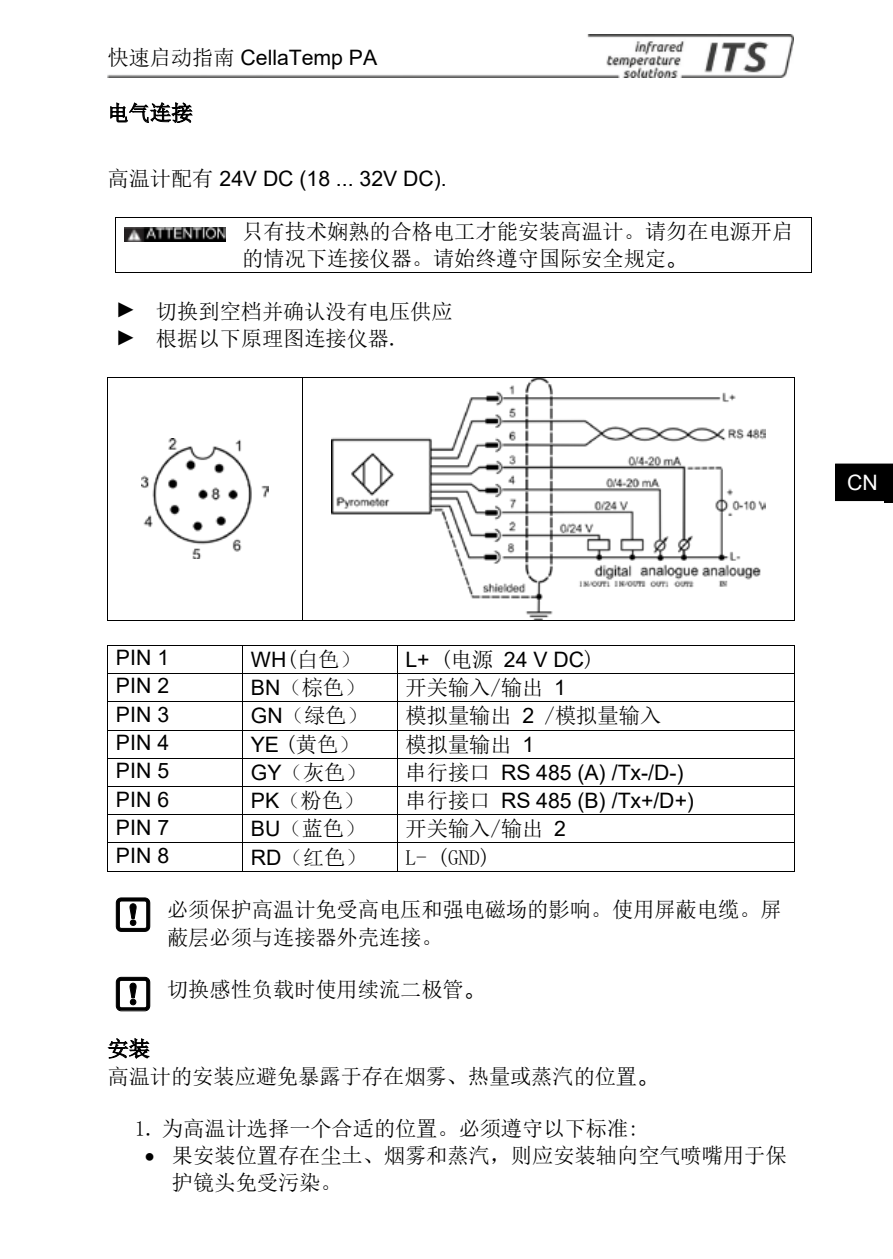
<style>
.page{position:relative;width:893px;height:1259px;background:#fff}
.page>*{position:absolute;margin:0;border:0;box-sizing:border-box;transform-origin:0 0}
.t1{font:21.3px/27.3px "Sim Sun";color:#000}
.t2{font:21.3px "Arial";color:#000}
.t3{font:21.3px "Arial";color:#fff}
.s1{font-family:"Sim Sun"}
.s2{font-family:"MS Gothic"}
.s3{font-family:"Arial"}
</style>
<div class="page">
<div style="left:884px;top:465px;width:9px;height:37px;background:#000"></div>
<img style="left:108px;top:35px;width:686px;height:43px">
<hr style="left:116px;top:217px;width:118px;height:1px;background:#000">
<hr style="left:235px;top:217px;width:576px;height:1px;background:#000">
<hr style="left:116px;top:217px;width:1px;height:55px;background:#000">
<hr style="left:116px;top:272px;width:118px;height:1px;background:#000">
<hr style="left:234px;top:272px;width:577px;height:1px;background:#000">
<hr style="left:811px;top:217px;width:1px;height:55px;background:#000">
<hr style="left:108px;top:377px;width:194px;height:1px;background:#000">
<hr style="left:303px;top:377px;width:491px;height:1px;background:#000">
<hr style="left:107px;top:378px;width:1px;height:241px;background:#000">
<hr style="left:108px;top:619px;width:194px;height:1px;background:#000">
<hr style="left:302px;top:378px;width:1px;height:241px;background:#000">
<hr style="left:303px;top:619px;width:491px;height:1px;background:#000">
<hr style="left:794px;top:378px;width:1px;height:241px;background:#000">
<hr style="left:108px;top:645px;width:134px;height:1px;background:#000">
<hr style="left:243px;top:645px;width:154px;height:1px;background:#000">
<hr style="left:398px;top:645px;width:396px;height:1px;background:#000">
<hr style="left:108px;top:673px;width:134px;height:1px;background:#000">
<hr style="left:243px;top:673px;width:154px;height:1px;background:#000">
<hr style="left:398px;top:673px;width:396px;height:1px;background:#000">
<hr style="left:108px;top:701px;width:134px;height:1px;background:#000">
<hr style="left:243px;top:701px;width:154px;height:1px;background:#000">
<hr style="left:398px;top:701px;width:396px;height:1px;background:#000">
<hr style="left:108px;top:729px;width:134px;height:1px;background:#000">
<hr style="left:243px;top:729px;width:154px;height:1px;background:#000">
<hr style="left:398px;top:729px;width:396px;height:1px;background:#000">
<hr style="left:108px;top:758px;width:134px;height:1px;background:#000">
<hr style="left:243px;top:758px;width:154px;height:1px;background:#000">
<hr style="left:398px;top:758px;width:396px;height:1px;background:#000">
<hr style="left:108px;top:786px;width:134px;height:1px;background:#000">
<hr style="left:243px;top:786px;width:154px;height:1px;background:#000">
<hr style="left:398px;top:786px;width:396px;height:1px;background:#000">
<hr style="left:108px;top:814px;width:134px;height:1px;background:#000">
<hr style="left:243px;top:814px;width:154px;height:1px;background:#000">
<hr style="left:398px;top:814px;width:396px;height:1px;background:#000">
<hr style="left:108px;top:842px;width:134px;height:1px;background:#000">
<hr style="left:243px;top:842px;width:154px;height:1px;background:#000">
<hr style="left:398px;top:842px;width:396px;height:1px;background:#000">
<svg style="left:107px;top:645px;width:1px;height:227px"></svg>
<hr style="left:108px;top:871px;width:134px;height:1px;background:#000">
<svg style="left:242px;top:645px;width:1px;height:227px"></svg>
<hr style="left:243px;top:871px;width:154px;height:1px;background:#000">
<svg style="left:397px;top:645px;width:1px;height:227px"></svg>
<hr style="left:398px;top:871px;width:396px;height:1px;background:#000">
<svg style="left:794px;top:645px;width:1px;height:227px"></svg>
<img style="left:124px;top:228px;width:102px;height:14px">
<img style="left:142px;top:439px;width:127px;height:119px">
<img style="left:331px;top:378px;width:434px;height:241px">
<svg style="left:116px;top:897px;width:34px;height:34px"></svg>
<svg style="left:116px;top:977px;width:34px;height:34px"></svg>
<div style="left:835px;top:463px;width:58px;height:38px;background:#000"></div>
<p class="t2" style="left:107px;top:43px;width:271px"><span class="s1">快速启动指南</span> CellaTemp PA</p>
<p class="t1" style="left:107px;top:99px;width:87px">电气连接</p>
<p class="t2" style="left:107px;top:164px;width:341px"><span class="s1">高温计配有</span> 24V DC (18 ... 32V DC).</p>
<p class="t1" style="left:242px;top:217px;width:553px">只有技术娴熟的合格电工才能安装高温计。请勿在电源开启的情况下连接仪器。请始终遵守国际安全规定<span class="s2">。</span></p>
<p class="t1" style="left:116px;top:297px;width:339px"><span class="s3">►</span> 切换到空档并确认没有电压供应<span class="s3">►</span> 根据以下原理图连接仪器.</p>
<p class="t3" style="left:847px;top:468px;width:32px">CN</p>
<p class="t2" style="left:116px;top:643px;width:55px">PIN 1</p>
<p class="t1" style="left:251px;top:645px;width:111px"><span class="s3">WH</span>(白色）</p>
<p class="t2" style="left:405px;top:644px;width:191px">L+ <span class="s1">(电源</span> 24 V DC<span class="s1">)</span></p>
<p class="t2" style="left:116px;top:671px;width:55px">PIN 2</p>
<p class="t1" style="left:251px;top:674px;width:116px"><span class="s3">BN</span>（棕色）</p>
<p class="t1" style="left:405px;top:674px;width:162px">开关输入/输出 <span class="s3">1</span></p>
<p class="t2" style="left:116px;top:699px;width:55px">PIN 3</p>
<p class="t1" style="left:251px;top:702px;width:118px"><span class="s3">GN</span>（绿色）</p>
<p class="t1" style="left:405px;top:702px;width:257px">模拟量输出 <span class="s3">2</span> /模拟量输入</p>
<p class="t2" style="left:116px;top:728px;width:55px">PIN 4</p>
<p class="t1" style="left:251px;top:730px;width:110px"><span class="s3">YE</span> (黄色）</p>
<p class="t1" style="left:405px;top:730px;width:130px">模拟量输出 <span class="s3">1</span></p>
<p class="t2" style="left:116px;top:756px;width:55px">PIN 5</p>
<p class="t1" style="left:251px;top:758px;width:117px"><span class="s3">GY</span>（灰色）</p>
<p class="t2" style="left:405px;top:757px;width:280px"><span class="s1">串行接口</span> RS 485 (A) /Tx-/D-)</p>
<p class="t2" style="left:116px;top:784px;width:55px">PIN 6</p>
<p class="t1" style="left:251px;top:787px;width:115px"><span class="s3">PK</span>（粉色）</p>
<p class="t2" style="left:405px;top:786px;width:290px"><span class="s1">串行接口</span> RS 485 (B) /Tx+/D+)</p>
<p class="t2" style="left:116px;top:812px;width:55px">PIN 7</p>
<p class="t1" style="left:251px;top:815px;width:116px"><span class="s3">BU</span>（蓝色）</p>
<p class="t1" style="left:405px;top:815px;width:162px">开关输入/输出 <span class="s3">2</span></p>
<p class="t2" style="left:116px;top:841px;width:55px">PIN 8</p>
<p class="t1" style="left:251px;top:843px;width:117px"><span class="s3">RD</span>（红色）</p>
<p class="t1" style="left:405px;top:843px;width:86px">L- (GND)</p>
<p class="t1" style="left:167px;top:895px;width:616px">必须保护高温计免受高电压和强电磁场的影响。使用屏蔽电缆。屏蔽层必须与连接器外壳连接。</p>
<p class="t1" style="left:167px;top:975px;width:320px">切换感性负载时使用续流二极管<span class="s2">。</span></p>
<p class="t1" style="left:107px;top:1035px;width:553px">安装<br>高温计的安装应避免暴露于存在烟雾、热量或蒸汽的位置<span class="s2">。</span></p>
<p class="t1" style="left:135px;top:1114px;width:506px">1. 为高温计选择一个合适的位置。必须遵守以下标准:</p>
<p class="t1" style="left:172px;top:1141px;width:616px;text-indent:-27px">• 果安装位置存在尘土、烟雾和蒸汽，则应安装轴向空气喷嘴用于保护镜头免受污染。</p>
</div>
